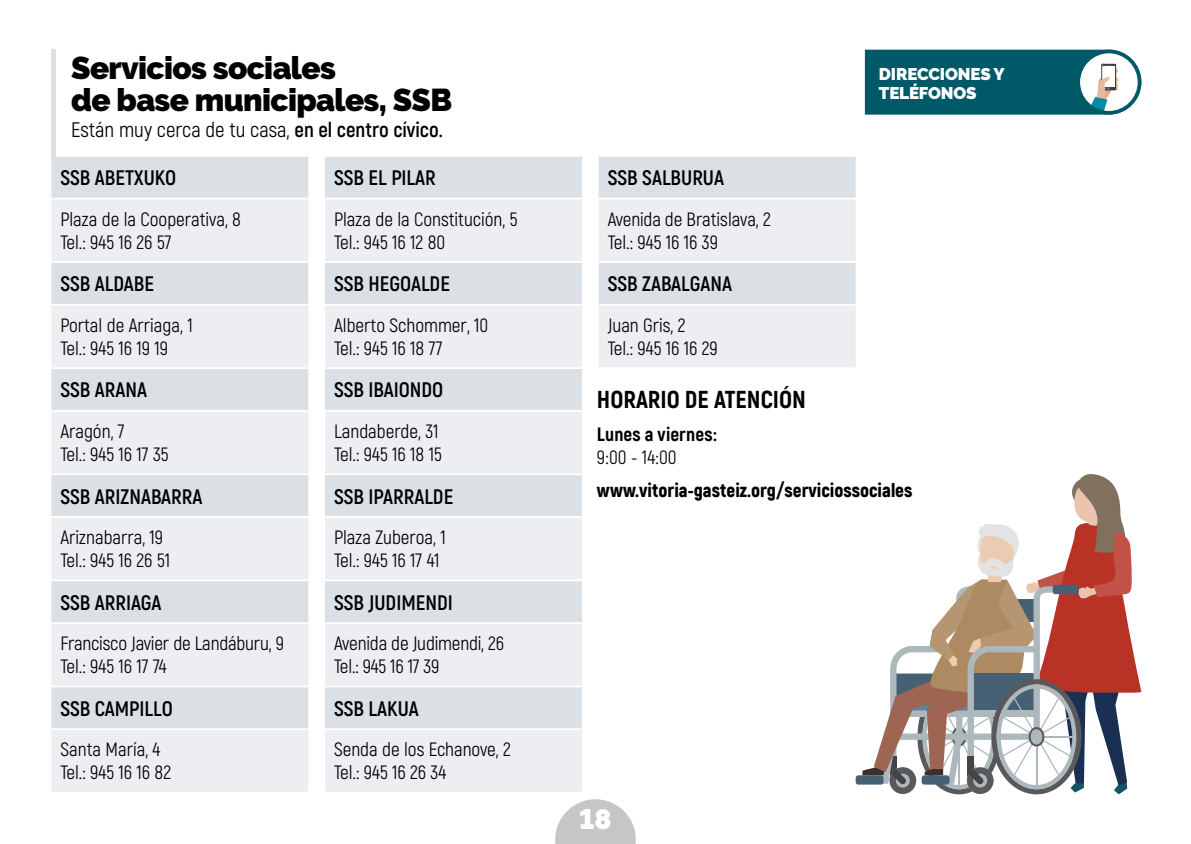
<style>
.page{position:relative;width:1191px;height:844px;background:#fff}
.page>*{position:absolute;margin:0;border:0;box-sizing:border-box;transform-origin:0 0}
.t1{font:900 31.5px/31.5px "Raleway";letter-spacing:-.02em;color:#000}
.t2{font:900 28px "Raleway";color:#fff}
.t3{font:800 24.5px "Akrobat";color:#000}
.t4{font:700 21px "Akrobat";color:#000}
.t5{font:21px "Akrobat";color:#000}
.t6{font:19.25px/22.8px "Akrobat";color:#000}
.t7{font:900 19.25px "Akrobat";color:#000}
.t8{font:800 19.25px "Akrobat";letter-spacing:.01em;color:#000}
.t9{font:900 16.97px/19.1px "Raleway";letter-spacing:-.01em;color:#fff}
.s1{font-weight:700}
</style>
<div class="page">
<svg style="left:555px;top:799px;width:81px;height:44px"></svg>
<svg style="left:856px;top:474px;width:285px;height:320px"></svg>
<div style="left:51px;top:157px;width:257px;height:41px;background:#dbe0e4"></div>
<svg style="left:51px;top:200px;width:257px;height:591px;background:#e6e9ec"></svg>
<hr style="left:50px;top:261px;width:260px;height:2px;background:#fff">
<hr style="left:50px;top:304px;width:260px;height:1px;background:#fff">
<hr style="left:50px;top:410px;width:260px;height:1px;background:#fff">
<hr style="left:50px;top:367px;width:260px;height:2px;background:#fff">
<hr style="left:50px;top:473px;width:260px;height:2px;background:#fff">
<hr style="left:50px;top:516px;width:260px;height:1px;background:#fff">
<hr style="left:50px;top:579px;width:260px;height:2px;background:#fff">
<hr style="left:50px;top:622px;width:260px;height:1px;background:#fff">
<hr style="left:50px;top:728px;width:260px;height:1px;background:#fff">
<hr style="left:50px;top:685px;width:260px;height:2px;background:#fff">
<div style="left:325px;top:157px;width:257px;height:41px;background:#dbe0e4"></div>
<svg style="left:325px;top:200px;width:257px;height:591px;background:#e6e9ec"></svg>
<hr style="left:323px;top:685px;width:261px;height:2px;background:#fff">
<hr style="left:323px;top:728px;width:261px;height:1px;background:#fff">
<hr style="left:323px;top:579px;width:261px;height:2px;background:#fff">
<hr style="left:323px;top:622px;width:261px;height:1px;background:#fff">
<hr style="left:323px;top:473px;width:261px;height:2px;background:#fff">
<hr style="left:323px;top:516px;width:261px;height:1px;background:#fff">
<hr style="left:323px;top:367px;width:261px;height:2px;background:#fff">
<hr style="left:323px;top:410px;width:261px;height:1px;background:#fff">
<hr style="left:323px;top:261px;width:261px;height:2px;background:#fff">
<hr style="left:323px;top:304px;width:261px;height:1px;background:#fff">
<div style="left:598px;top:157px;width:257px;height:41px;background:#dbe0e4"></div>
<svg style="left:598px;top:200px;width:257px;height:167px;background:#e7eaed"></svg>
<hr style="left:597px;top:261px;width:260px;height:2px;background:#fff">
<hr style="left:597px;top:304px;width:260px;height:1px;background:#fff">
<div style="left:51px;top:49px;width:5px;height:110px;background:#dbe0e4"></div>
<svg style="left:865px;top:50px;width:276px;height:65px;background:#29737e"></svg>
<div style="left:1076px;top:50px;width:65px;height:65px;border:4px solid #005967;border-radius:50%"></div>
<h1 class="t1" style="left:71px;top:52px;width:382px">Servicios sociales<br>de base municipales, SSB</h1>
<p class="t5" style="left:71px;top:117px;width:373px">Están muy cerca de tu casa, <span class="s1">en el centro cívico.</span></p>
<p class="t4" style="left:60px;top:165px;width:117px">SSB ABETXUKO</p>
<p class="t6" style="left:60px;top:208px;width:182px">Plaza de la Cooperativa, 8<br>Tel.: 945 16 26 57</p>
<p class="t4" style="left:60px;top:271px;width:95px">SSB ALDABE</p>
<p class="t6" style="left:60px;top:314px;width:134px">Portal de Arriaga, 1<br>Tel.: 945 16 19 19</p>
<p class="t4" style="left:60px;top:377px;width:88px">SSB ARANA</p>
<p class="t6" style="left:60px;top:420px;width:110px">Aragón, 7<br>Tel.: 945 16 17 35</p>
<p class="t4" style="left:60px;top:483px;width:143px">SSB ARIZNABARRA</p>
<p class="t6" style="left:60px;top:526px;width:111px">Ariznabarra, 19<br>Tel.: 945 16 26 51</p>
<p class="t4" style="left:60px;top:589px;width:103px">SSB ARRIAGA</p>
<p class="t6" style="left:60px;top:632px;width:225px">Francisco Javier de Landáburu, 9<br>Tel.: 945 16 17 74</p>
<p class="t4" style="left:60px;top:695px;width:114px">SSB CAMPILLO</p>
<p class="t6" style="left:60px;top:738px;width:112px">Santa María, 4<br>Tel.: 945 16 16 82</p>
<p class="t4" style="left:334px;top:165px;width:103px">SSB EL PILAR</p>
<p class="t6" style="left:334px;top:208px;width:185px">Plaza de la Constitución, 5<br>Tel.: 945 16 12 80</p>
<p class="t4" style="left:334px;top:271px;width:117px">SSB HEGOALDE</p>
<p class="t6" style="left:334px;top:314px;width:156px">Alberto Schommer, 10<br>Tel.: 945 16 18 77</p>
<p class="t4" style="left:334px;top:377px;width:111px">SSB IBAIONDO</p>
<p class="t6" style="left:334px;top:420px;width:109px">Landaberde, 31<br>Tel.: 945 16 18 15</p>
<p class="t4" style="left:334px;top:483px;width:121px">SSB IPARRALDE</p>
<p class="t6" style="left:334px;top:526px;width:113px">Plaza Zuberoa, 1<br>Tel.: 945 16 17 41</p>
<p class="t4" style="left:334px;top:589px;width:120px">SSB JUDIMENDI</p>
<p class="t6" style="left:334px;top:632px;width:171px">Avenida de Judimendi, 26<br>Tel.: 945 16 17 39</p>
<p class="t4" style="left:334px;top:695px;width:86px">SSB LAKUA</p>
<p class="t6" style="left:334px;top:738px;width:178px">Senda de los Echanove, 2<br>Tel.: 945 16 26 34</p>
<p class="t4" style="left:607px;top:165px;width:118px">SSB SALBURUA</p>
<p class="t6" style="left:607px;top:208px;width:165px">Avenida de Bratislava, 2<br>Tel.: 945 16 16 39</p>
<p class="t4" style="left:607px;top:271px;width:126px">SSB ZABALGANA</p>
<p class="t6" style="left:607px;top:314px;width:112px">Juan Gris, 2<br>Tel.: 945 16 16 29</p>
<p class="t9" style="left:879px;top:64px;width:127px">DIRECCIONES Y<br>TELÉFONOS</p>
<p class="t3" style="left:597px;top:383px;width:211px">HORARIO DE ATENCIÓN</p>
<p class="t8" style="left:597px;top:421px;width:121px">Lunes a viernes:</p>
<p class="t6" style="left:597px;top:445px;width:81px">9:00 - 14:00</p>
<p class="t7" style="left:597px;top:477px;width:317px">www.vitoria-gasteiz.org/serviciossociales</p>
<h2 class="t2" style="left:579px;top:802px;width:34px">18</h2>
</div>
